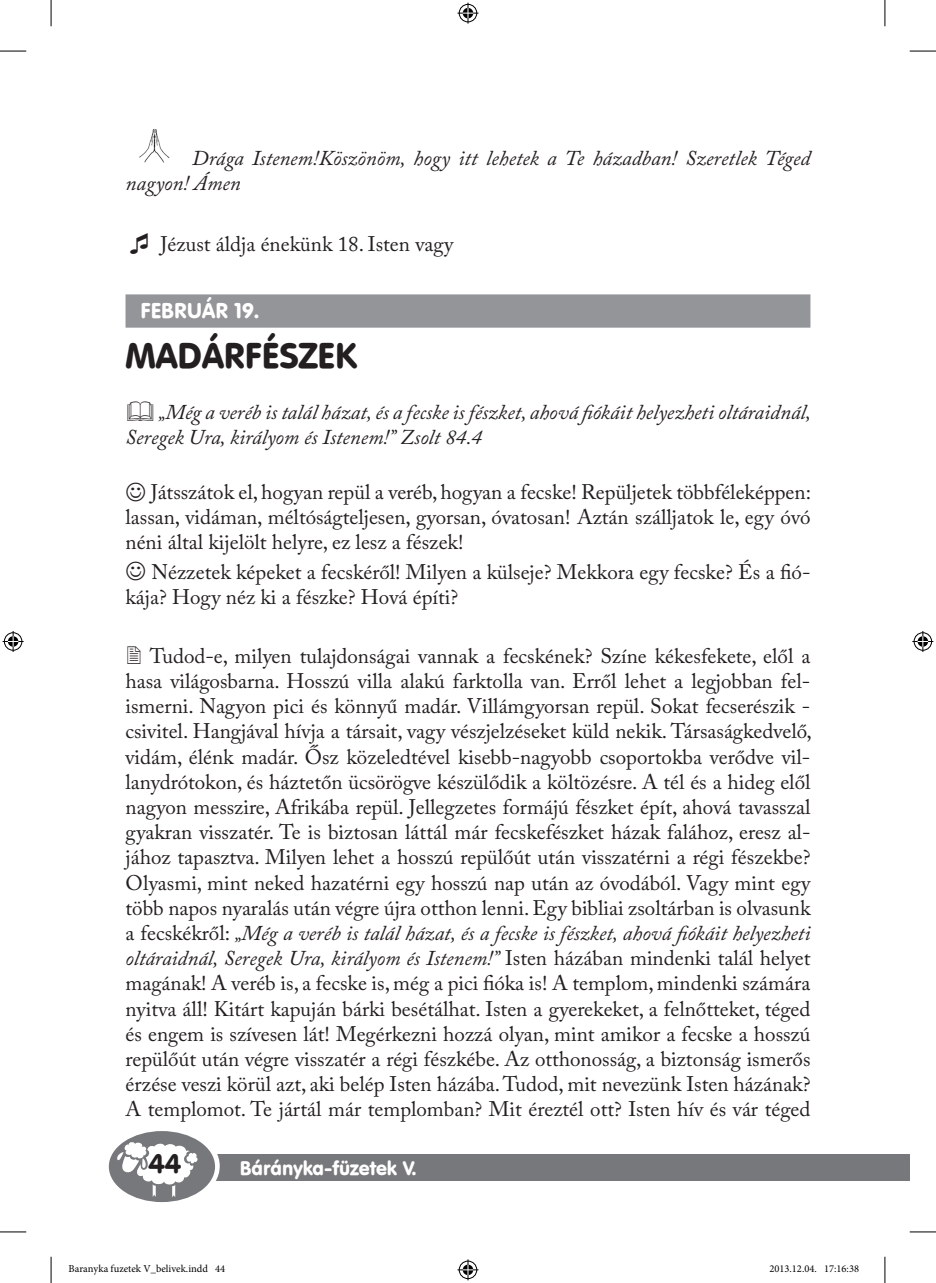
<style>
.page{position:relative;width:936px;height:1283px;background:#fff}
.page>*{position:absolute;margin:0;border:0;box-sizing:border-box;transform-origin:0 0}
.t1{font:35px "Hu Vagou Hu";color:#231f20}
.t2{font:26.6px "Hu Vagou Hu";color:#231f20}
.t3{font:21px/25.2px "Adobe Caslon Pro";color:#231f20;text-align:justify}
.t4{font:italic 21px/25.2px "Adobe Caslon Pro";color:#231f20}
.t5{font:21px "Hu Vagou Hu";color:#fff}
.t6{font:19.25px "Hu Vagou Hu";color:#fff}
.t7{font:10.5px "Minion Pro";color:#000}
.s1{font-style:italic}
</style>
<div class="page">
<div style="left:125px;top:1154px;width:784px;height:27px;background:#76787b"></div>
<div style="left:104px;top:1125px;width:116px;height:82px;background:#fff;border-radius:50%"></div>
<svg style="left:109px;top:1131px;width:106px;height:71px"></svg>
<div style="left:125px;top:294px;width:685px;height:34px;background:#939598"></div>
<img style="left:139px;top:129px;width:31px;height:34px">
<svg style="left:0;top:51px;width:26px;height:1px"></svg>
<svg style="left:909px;top:51px;width:26px;height:1px"></svg>
<svg style="left:0;top:1231px;width:26px;height:1px"></svg>
<svg style="left:909px;top:1231px;width:26px;height:1px"></svg>
<svg style="left:51px;top:0;width:1px;height:26px"></svg>
<svg style="left:51px;top:1256px;width:1px;height:27px"></svg>
<svg style="left:884px;top:0;width:1px;height:26px"></svg>
<svg style="left:884px;top:1256px;width:1px;height:27px"></svg>
<svg style="left:457px;top:3px;width:21px;height:21px"></svg>
<svg style="left:457px;top:1259px;width:21px;height:21px"></svg>
<svg style="left:3px;top:631px;width:21px;height:21px"></svg>
<svg style="left:912px;top:631px;width:21px;height:21px"></svg>
<p class="t4" style="left:125px;top:145px;width:686px;text-indent:67px">Drága Istenem!Köszönöm, hogy itt lehetek a Te házadban! Szeretlek Téged nagyon! Ámen</p>
<p class="t3" style="left:161px;top:231px;width:295px">Jézust áldja énekünk 18. Isten vagy</p>
<p class="t5" style="left:140px;top:297px;width:120px">FEBRUÁR 19.</p>
<h1 class="t1" style="left:125px;top:333px;width:229px">MADÁRFÉSZEK</h1>
<p class="t4" style="left:125px;top:399px;width:687px;text-indent:33px">„Még a veréb is talál házat, és a fecske is fészket, ahová fiókáit helyezheti oltáraidnál,<br>Seregek Ura, királyom és Istenem!” Zsolt 84.4</p>
<p class="t3" style="left:125px;top:479px;width:687px;text-indent:25px">Játsszátok el, hogyan repül a veréb, hogyan a fecske! Repüljetek többféleképpen: lassan, vidáman, méltóságteljesen, gyorsan, óvatosan! Aztán szálljatok le, egy óvó néni által kijelölt helyre, ez lesz a fészek!</p>
<p class="t3" style="left:125px;top:559px;width:686px;text-indent:26px">Nézzetek képeket a fecskéről! Milyen a külseje? Mekkora egy fecske? És a fió&shy;kája? Hogy néz ki a fészke? Hová építi?</p>
<p class="t3" style="left:125px;top:643px;width:688px;text-indent:24px">Tudod-e, milyen tulajdonságai vannak a fecskének? Színe kékesfekete, elől a hasa világosbarna. Hosszú villa alakú farktolla van. Erről lehet a legjobban fel&shy;ismerni. Nagyon pici és könnyű madár. Villámgyorsan repül. Sokat fecserészik - csivitel. Hangjával hívja a társait, vagy vészjelzéseket küld nekik. Társaságkedvelő, vidám, élénk madár. Ősz közeledtével kisebb-nagyobb csoportokba verődve vil&shy;lanydrótokon, és háztetőn ücsörögve készülődik a költözésre. A tél és a hideg elől nagyon messzire, Afrikába repül. Jellegzetes formájú fészket épít, ahová tavasszal gyakran visszatér. Te is biztosan láttál már fecskefészket házak falához, eresz al&shy;jához tapasztva. Milyen lehet a hosszú repülőút után visszatérni a régi fészekbe?<br>Olyasmi, mint neked hazatérni egy hosszú nap után az óvodából. Vagy mint egy több napos nyaralás után végre újra otthon lenni. Egy bibliai zsoltárban is olvasunk a fecskékről: <span class="s1">„Még a veréb is talál házat, és a fecske is fészket, ahová fiókáit helyezheti oltáraidnál, Seregek Ura, királyom és Istenem!”</span> Isten házában mindenki talál helyet magának! A veréb is, a fecske is, még a pici fióka is! A templom, mindenki számára nyitva áll! Kitárt kapuján bárki besétálhat. Isten a gyerekeket, a felnőtteket, téged és engem is szívesen lát! Megérkezni hozzá olyan, mint amikor a fecske a hosszú repülőút után végre visszatér a régi fészkébe. Az otthonosság, a biztonság ismerős érzése veszi körül azt, aki belép Isten házába. Tudod, mit nevezünk Isten házának?<br>A templomot. Te jártál már templomban? Mit éreztél ott? Isten hív és vár téged</p>
<p class="t2" style="left:148px;top:1147px;width:35px">44</p>
<p class="t6" style="left:240px;top:1155px;width:178px">BÁRÁNYKA-FÜZETEK V.</p>
<p class="t7" style="left:69px;top:1262px;width:158px">Baranyka fuzetek V_belivek.indd 44</p>
<p class="t7" style="left:769px;top:1262px;width:91px">2013.12.04. 17:16:38</p>
</div>
